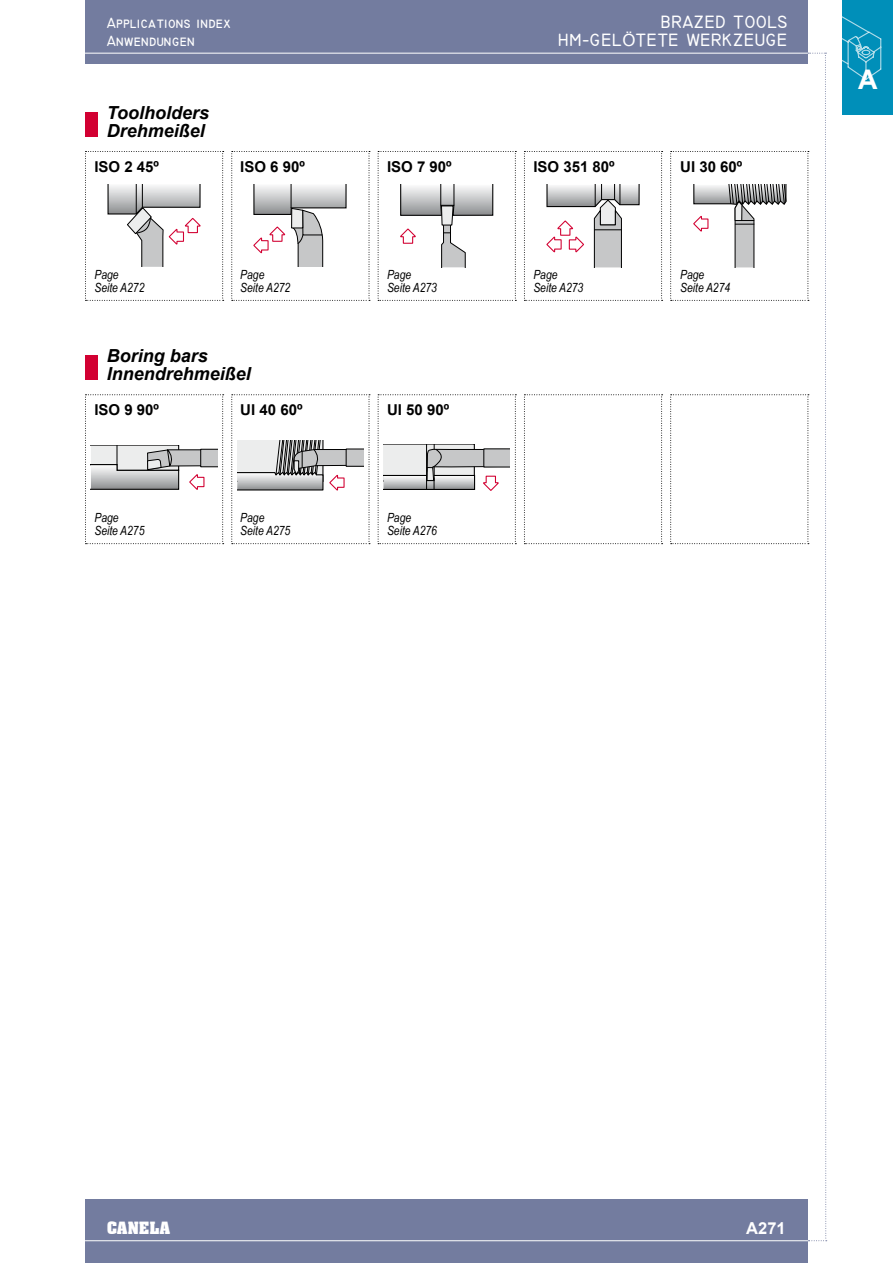
<style>
.page{position:relative;width:893px;height:1263px;background:#fff}
.page>*{position:absolute;margin:0;border:0;box-sizing:border-box;transform-origin:0 0}
.t1{font:700 27px "Arial";color:#fff}
.t2{font:italic 700 18px "Arial";color:#000}
.t3{font:700 18px "Technic";color:#fff}
.t4{font:700 16.5px "Aachen BT";color:#fff}
.t5{font:700 16.5px "Arial";color:#fff}
.t6{font:700 15px "Arial";color:#000}
.t7{font:700 15px "Technic";color:#fff}
.t8{font:italic 12.6px "Arial Narrow";color:#000}
.s1{font-family:"Arial";font-weight:400;font-size:16.8px}
</style>
<div class="page">
<div style="left:85px;top:0;width:723px;height:64px;background:#737c9f"></div>
<hr style="left:85px;top:53px;width:723px;height:1px;background:#fff">
<div style="left:85px;top:1199px;width:723px;height:64px;background:#737c9f"></div>
<hr style="left:85px;top:1240px;width:723px;height:1px;background:#fff">
<div style="left:85px;top:112px;width:13px;height:25px;background:#d20032"></div>
<div style="left:85px;top:355px;width:13px;height:25px;background:#d20032"></div>
<svg style="left:524px;top:394px;width:139px;height:150px"></svg>
<svg style="left:85px;top:151px;width:139px;height:150px"></svg>
<svg style="left:231px;top:151px;width:139px;height:150px"></svg>
<svg style="left:378px;top:151px;width:138px;height:150px"></svg>
<svg style="left:524px;top:151px;width:139px;height:150px"></svg>
<svg style="left:670px;top:53px;width:157px;height:1188px"></svg>
<svg style="left:85px;top:394px;width:139px;height:150px"></svg>
<svg style="left:231px;top:394px;width:139px;height:150px"></svg>
<svg style="left:378px;top:394px;width:138px;height:150px"></svg>
<div style="left:842px;top:0;width:51px;height:115px;background:#008fb9"></div>
<svg style="left:842px;top:16px;width:40px;height:64px"></svg>
<p class="t7" style="left:107px;top:15px;width:125px">Applications index</p>
<h2 class="t3" style="left:661px;top:12px;width:129px">BRAZED TOOLS</h2>
<p class="t7" style="left:107px;top:33px;width:90px">Anwendungen</p>
<h2 class="t3" style="left:558px;top:30px;width:231px">HM-GEL<span class="s1">Ö</span>TETE WERKZEUGE</h2>
<h2 class="t2" style="left:107px;top:100px;width:104px">Toolholders</h2>
<h2 class="t2" style="left:107px;top:118px;width:100px">Drehmeißel</h2>
<p class="t6" style="left:94px;top:157px;width:66px">ISO 2 45º</p>
<p class="t6" style="left:240px;top:157px;width:66px">ISO 6 90º</p>
<p class="t6" style="left:387px;top:157px;width:66px">ISO 7 90º</p>
<p class="t6" style="left:533px;top:157px;width:83px">ISO 351 80º</p>
<p class="t6" style="left:680px;top:157px;width:64px">UI 30 60º</p>
<p class="t8" style="left:94px;top:266px;width:26px">Page</p>
<p class="t8" style="left:240px;top:266px;width:26px">Page</p>
<p class="t8" style="left:387px;top:266px;width:26px">Page</p>
<p class="t8" style="left:533px;top:266px;width:26px">Page</p>
<p class="t8" style="left:680px;top:266px;width:26px">Page</p>
<p class="t8" style="left:94px;top:278px;width:51px">Seite A272</p>
<p class="t8" style="left:240px;top:278px;width:51px">Seite A272</p>
<p class="t8" style="left:387px;top:278px;width:51px">Seite A273</p>
<p class="t8" style="left:533px;top:278px;width:51px">Seite A273</p>
<p class="t8" style="left:680px;top:278px;width:51px">Seite A274</p>
<h2 class="t2" style="left:107px;top:344px;width:103px">Boring bars</h2>
<h2 class="t2" style="left:107px;top:362px;width:146px">Innendrehmeißel</h2>
<p class="t6" style="left:94px;top:400px;width:66px">ISO 9 90º</p>
<p class="t6" style="left:240px;top:400px;width:64px">UI 40 60º</p>
<p class="t6" style="left:387px;top:400px;width:64px">UI 50 90º</p>
<p class="t8" style="left:94px;top:509px;width:26px">Page</p>
<p class="t8" style="left:240px;top:509px;width:26px">Page</p>
<p class="t8" style="left:387px;top:509px;width:26px">Page</p>
<p class="t8" style="left:94px;top:522px;width:51px">Seite A275</p>
<p class="t8" style="left:240px;top:522px;width:51px">Seite A275</p>
<p class="t8" style="left:387px;top:522px;width:51px">Seite A276</p>
<h1 class="t1" style="left:858px;top:62px;width:21px">A</h1>
<h3 class="t4" style="left:107px;top:1217px;width:65px">CANELA</h3>
<h3 class="t5" style="left:746px;top:1217px;width:41px">A271</h3>
</div>
